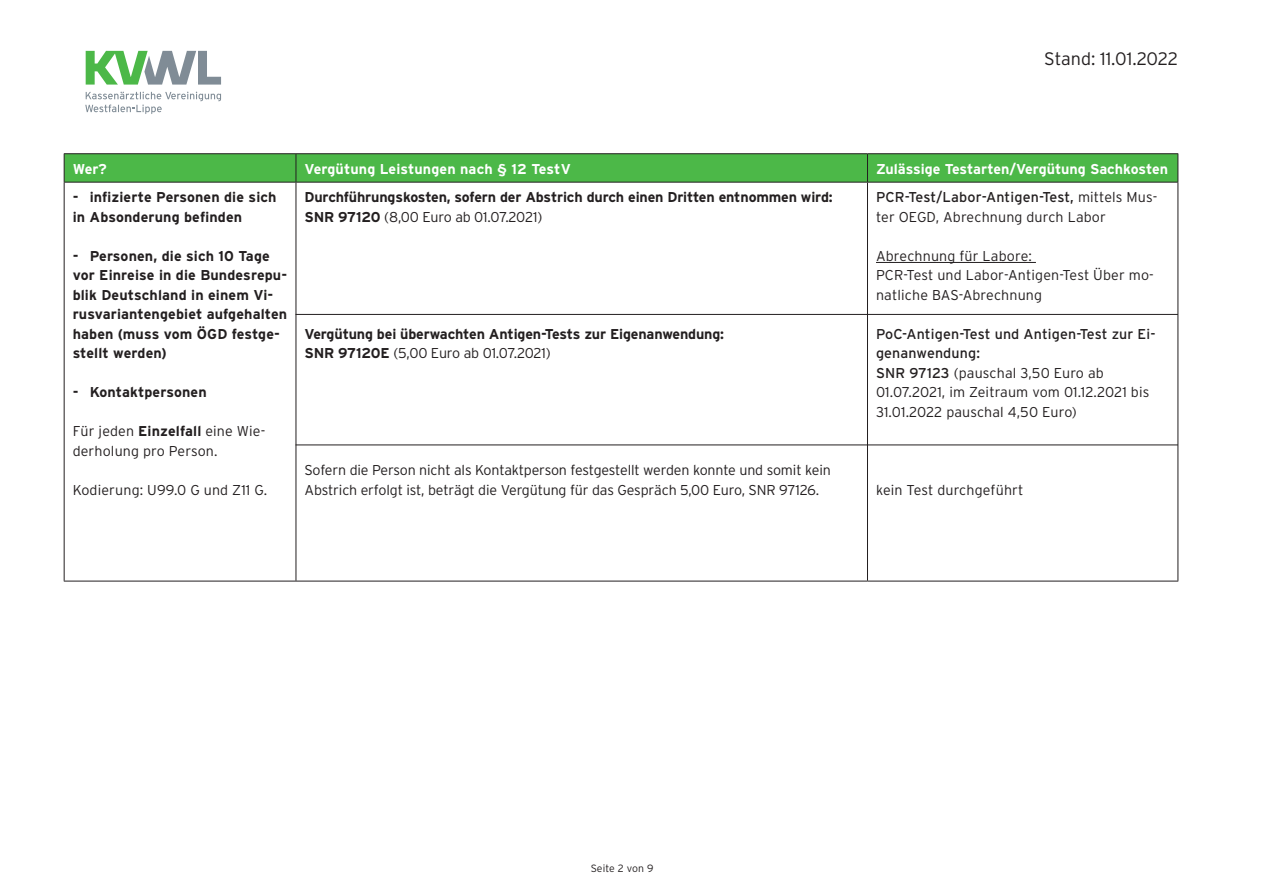
<style>
.page{position:relative;width:1263px;height:893px;background:#fff}
.page>*{position:absolute;margin:0;border:0;box-sizing:border-box;transform-origin:0 0}
.t1{font:300 18px "Interstate";letter-spacing:-.01em;color:#231f20}
.Subhead-2_NEU{font:300 14.25px/19.5px "Interstate";color:#231f20}
.Subhead-2_NEU-2{font:700 14.25px/19.5px "Interstate";color:#231f20}
.Subhead-2_NEU-3{font:700 14.25px "Interstate";color:#fff}
.Subhead-2_NEU-4{font:300 10.5px "Interstate";letter-spacing:.005em;color:#231f20}
.s1{font-weight:700}
.s2{font-weight:400}
.s3{font-weight:300}
</style>
<div class="page">
<hr style="left:64px;top:153px;width:232px;height:1px;background:#231f20">
<hr style="left:296px;top:153px;width:571px;height:1px;background:#231f20">
<hr style="left:867px;top:153px;width:311px;height:1px;background:#231f20">
<svg style="left:64px;top:154px;width:1114px;height:28px;background:#4bb447"></svg>
<hr style="left:64px;top:182px;width:232px;height:1px;background:#231f20">
<hr style="left:64px;top:183px;width:1px;height:398px;background:#231f20">
<hr style="left:296px;top:182px;width:571px;height:1px;background:#231f20">
<hr style="left:296px;top:183px;width:1px;height:398px;background:#231f20">
<hr style="left:867px;top:182px;width:311px;height:1px;background:#231f20">
<hr style="left:867px;top:183px;width:1px;height:398px;background:#231f20">
<hr style="left:1177px;top:183px;width:1px;height:398px;background:#231f20">
<hr style="left:64px;top:581px;width:232px;height:1px;background:#231f20">
<hr style="left:296px;top:581px;width:571px;height:1px;background:#231f20">
<hr style="left:867px;top:581px;width:311px;height:1px;background:#231f20">
<hr style="left:876px;top:262px;width:160px;height:1px;background:#231f20">
<hr style="left:296px;top:445px;width:882px;height:1px;background:#231f20">
<hr style="left:296px;top:314px;width:882px;height:1px;background:#231f20">
<svg style="left:85px;top:92px;width:136px;height:22px"></svg>
<svg style="left:86px;top:51px;width:135px;height:34px"></svg>
<p class="t1" style="left:1044px;top:47px;width:135px">Stand: 11.01.2022</p>
<p class="Subhead-2_NEU-3" style="left:73px;top:160px;width:36px">Wer?</p>
<p class="Subhead-2_NEU-3" style="left:304px;top:160px;width:268px">Vergütung Leistungen nach § 12 TestV</p>
<p class="Subhead-2_NEU-3" style="left:876px;top:160px;width:293px">Zulässige Testarten/Vergütung Sachkosten</p>
<p class="Subhead-2_NEU-2" style="left:73px;top:187px;width:205px">- infizierte Personen die sich in Absonderung befinden</p>
<p class="Subhead-2_NEU-2" style="left:73px;top:246px;width:216px">- Personen, die sich 10 Tage vor Einreise in die Bundesrepu&shy;blik Deutschland in einem Vi&shy;rusvariantengebiet aufgehalten haben (muss vom ÖGD festge&shy;stellt werden)</p>
<p class="Subhead-2_NEU-2" style="left:73px;top:382px;width:135px">- Kontaktpersonen</p>
<p class="Subhead-2_NEU" style="left:73px;top:421px;width:194px">Für jeden <span class="s1">Einzelfall</span> eine Wie&shy;derholung pro Person.</p>
<p class="Subhead-2_NEU" style="left:73px;top:480px;width:196px">Kodierung: U99.0 G und Z11 G.</p>
<p class="Subhead-2_NEU" style="left:876px;top:187px;width:283px"><span class="s2">PCR-Test/Labor-Antigen-Test,</span> mittels Mus&shy;ter OEGD, Abrechnung durch Labor</p>
<p class="Subhead-2_NEU" style="left:876px;top:246px;width:279px">Abrechnung für Labore:<br>PCR-Test und Labor-Antigen-Test Über mo&shy;natliche BAS-Abrechnung</p>
<p class="Subhead-2_NEU" style="left:876px;top:324px;width:281px"><span class="s2">PoC-Antigen-Test und Antigen-Test zur Ei&shy;genanwendung:<br>SNR 97123</span> (pauschal 3,50 Euro ab 01.07.2021, im Zeitraum vom 01.12.2021 bis 31.01.2022 pauschal 4,50 Euro)</p>
<p class="Subhead-2_NEU-2" style="left:304px;top:187px;width:530px">Durchführungskosten, sofern der Abstrich durch einen Dritten entnommen wird:<br>SNR 97120 <span class="s3">(8,00 Euro ab 01.07.2021)</span></p>
<p class="Subhead-2_NEU-2" style="left:304px;top:324px;width:421px">Vergütung bei überwachten Antigen-Tests zur Eigenanwendung:<br>SNR 97120E <span class="s3">(5,00 Euro ab 01.07.2021)</span></p>
<p class="Subhead-2_NEU" style="left:304px;top:460px;width:528px">Sofern die Person nicht als Kontaktperson festgestellt werden konnte und somit kein<br>Abstrich erfolgt ist, beträgt die Vergütung für das Gespräch 5,00 Euro, SNR 97126.</p>
<p class="Subhead-2_NEU" style="left:876px;top:480px;width:149px">kein Test durchgeführt</p>
<p class="Subhead-2_NEU-4" style="left:591px;top:862px;width:64px">Seite 2 von 9</p>
</div>
